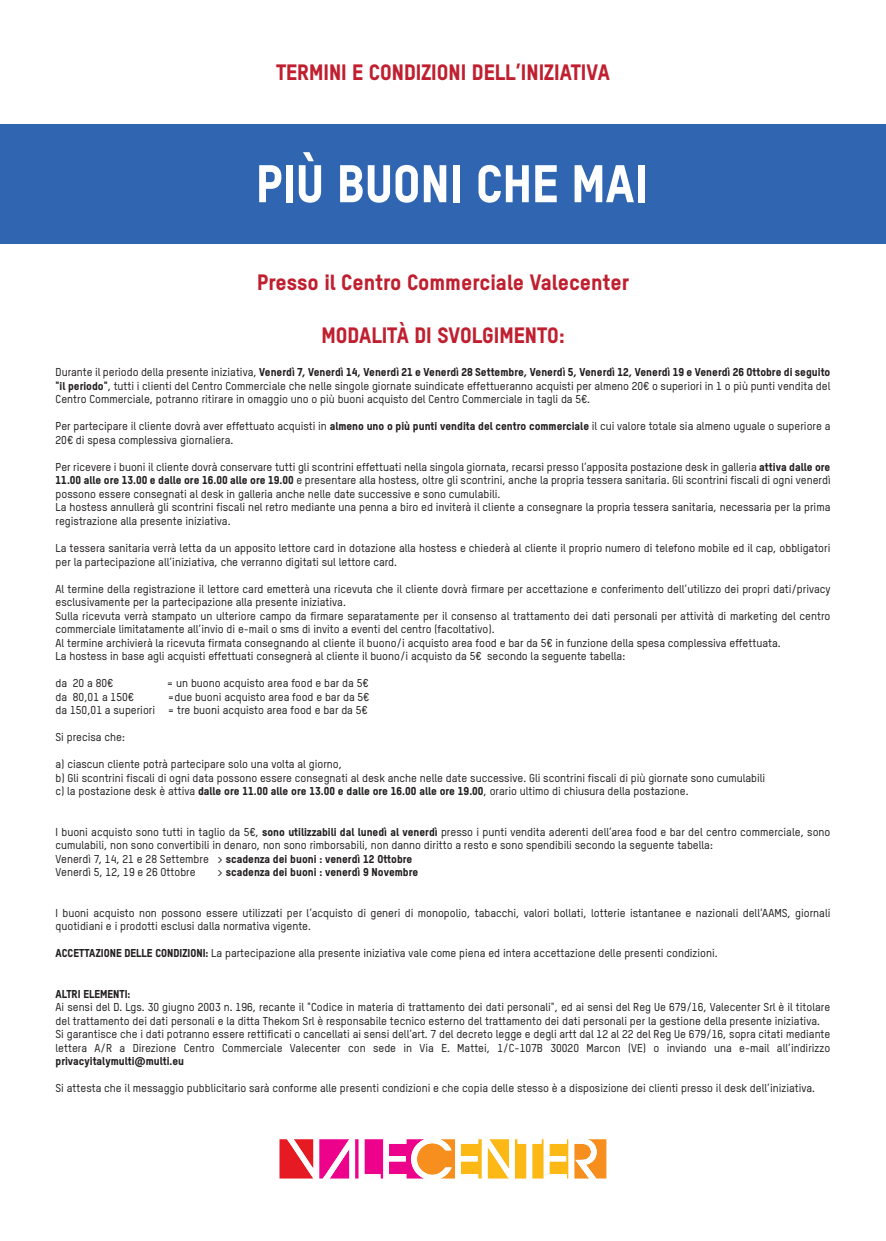
<style>
.page{position:relative;width:886px;height:1241px;background:#fff}
.page>*{position:absolute;margin:0;border:0;box-sizing:border-box;transform-origin:0 0}
.t1{font:800 52px "TSTAR";color:#fff}
.t2{font:800 21.88px "TSTAR";color:#c01f2f}
.t3{font:500 11.25px/13.5px "TSTAR";color:#231f20}
.t4{font:800 11.25px "TSTAR";color:#231f20}
.s1{font-weight:800}
.s2{font-weight:500}
</style>
<div class="page">
<div style="left:0;top:124px;width:886px;height:120px;background:#2f65b1"></div>
<svg style="left:279px;top:1139px;width:327px;height:40px"></svg>
<h2 class="t2" style="left:276px;top:59px;width:335px">TERMINI E CONDIZIONI DELL’INIZIATIVA</h2>
<h1 class="t1" style="left:256px;top:151px;width:393px">PIÙ BUONI CHE MAI</h1>
<h2 class="t2" style="left:257px;top:269px;width:373px">Presso il Centro Commerciale Valecenter</h2>
<h2 class="t2" style="left:321px;top:321px;width:245px">MODALITÀ DI SVOLGIMENTO:</h2>
<p class="t3" style="left:56px;top:365px;width:776px;text-align:justify">Durante il periodo della presente iniziativa, <span class="s1">Venerdì 7, Venerdì 14, Venerdì 21 e Venerdì 28 Settembre, Venerdì 5, Venerdì 12, Venerdì 19 e Venerdì 26 Ottobre di seguito "il periodo"</span>, tutti i clienti del Centro Commerciale che nelle singole giornate suindicate effettueranno acquisti per almeno 20€ o superiori in 1 o più punti vendita del Centro Commerciale, potranno ritirare in omaggio uno o più buoni acquisto del Centro Commerciale in tagli da 5€.</p>
<p class="t3" style="left:56px;top:419px;width:776px">Per partecipare il cliente dovrà aver effettuato acquisti in <span class="s1">almeno uno o più punti vendita del centro commerciale</span> il cui valore totale sia almeno uguale o superiore a<br>20€ di spesa complessiva giornaliera.</p>
<p class="t3" style="left:56px;top:460px;width:776px">Per ricevere i buoni il cliente dovrà conservare tutti gli scontrini effettuati nella singola giornata, recarsi presso l’apposita postazione desk in galleria <span class="s1">attiva dalle ore 11.00 alle ore 13.00 e dalle ore 16.00 alle ore 19.00</span> e presentare alla hostess, oltre gli scontrini, anche la propria tessera sanitaria. Gli scontrini fiscali di ogni venerdì possono essere consegnati al desk in galleria anche nelle date successive e sono cumulabili.<br>La hostess annullerà gli scontrini fiscali nel retro mediante una penna a biro ed inviterà il cliente a consegnare la propria tessera sanitaria, necessaria per la prima registrazione alla presente iniziativa.</p>
<p class="t3" style="left:56px;top:541px;width:776px">La tessera sanitaria verrà letta da un apposito lettore card in dotazione alla hostess e chiederà al cliente il proprio numero di telefono mobile ed il cap, obbligatori per la partecipazione all’iniziativa, che verranno digitati sul lettore card.</p>
<p class="t3" style="left:56px;top:581px;width:776px">Al termine della registrazione il lettore card emetterà una ricevuta che il cliente dovrà firmare per accettazione e conferimento dell’utilizzo dei propri dati/privacy esclusivamente per la partecipazione alla presente iniziativa.<br>Sulla ricevuta verrà stampato un ulteriore campo da firmare separatamente per il consenso al trattamento dei dati personali per attività di marketing del centro commerciale limitatamente all’invio di e-mail o sms di invito a eventi del centro (facoltativo).<br>Al termine archivierà la ricevuta firmata consegnando al cliente il buono/i acquisto area food e bar da 5€ in funzione della spesa complessiva effettuata.<br>La hostess in base agli acquisti effettuati consegnerà al cliente il buono/i acquisto da 5€ secondo la seguente tabella:</p>
<p class="t3" style="left:56px;top:676px;width:59px">da 20 a 80€</p>
<p class="t3" style="left:167px;top:676px;width:203px">= un buono acquisto area food e bar da 5€</p>
<p class="t3" style="left:56px;top:689px;width:80px">da 80,01 a 150€</p>
<p class="t3" style="left:56px;top:689px;width:315px;text-align:right">=due buoni acquisto area food e bar da 5€<br>da 150,01 a superiori = tre buoni acquisto area food e bar da 5€</p>
<p class="t3" style="left:56px;top:730px;width:71px">Si precisa che:</p>
<p class="t3" style="left:56px;top:757px;width:711px">a) ciascun cliente potrà partecipare solo una volta al giorno,<br>b) Gli scontrini fiscali di ogni data possono essere consegnati al desk anche nelle date successive. Gli scontrini fiscali di più giornate sono cumulabili c) la postazione desk è attiva <span class="s1">dalle ore 11.00 alle ore 13.00 e dalle ore 16.00 alle ore 19.00</span>, orario ultimo di chiusura della postazione.</p>
<p class="t3" style="left:56px;top:824px;width:776px">I buoni acquisto sono tutti in taglio da 5€, <span class="s1">sono utilizzabili dal lunedì al venerdì</span> presso i punti vendita aderenti dell’area food e bar del centro commerciale, sono cumulabili, non sono convertibili in denaro, non sono rimborsabili, non danno diritto a resto e sono spendibili secondo la seguente tabella:<br>Venerdì 7, 14, 21 e 28 Settembre &gt; <span class="s1">scadenza dei buoni : venerdì 12 Ottobre<br></span>Venerdì 5, 12, 19 e 26 Ottobre</p>
<p class="t4" style="left:217px;top:865px;width:203px"><span class="s2">&gt;</span> scadenza dei buoni : venerdì 9 Novembre</p>
<p class="t3" style="left:56px;top:905px;width:776px">I buoni acquisto non possono essere utilizzati per l’acquisto di generi di monopolio, tabacchi, valori bollati, lotterie istantanee e nazionali dell’AAMS, giornali quotidiani e i prodotti esclusi dalla normativa vigente.</p>
<p class="t3" style="left:56px;top:946px;width:664px"><span class="s1">ACCETTAZIONE DELLE CONDIZIONI:</span> La partecipazione alla presente iniziativa vale come piena ed intera accettazione delle presenti condizioni.</p>
<p class="t4" style="left:56px;top:986px;width:76px">ALTRI ELEMENTI:</p>
<p class="t3" style="left:56px;top:1000px;width:776px">Ai sensi del D. Lgs. 30 giugno 2003 n. 196, recante il "Codice in materia di trattamento dei dati personali", ed ai sensi del Reg Ue 679/16, Valecenter Srl è il titolare del trattamento dei dati personali e la ditta Thekom Srl è responsabile tecnico esterno del trattamento dei dati personali per la gestione della presente iniziativa.<br>Si garantisce che i dati potranno essere rettificati o cancellati ai sensi dell’art. 7 del decreto legge e degli artt dal 12 al 22 del Reg Ue 679/16, sopra citati mediante lettera A/R a Direzione Centro Commerciale Valecenter con sede in Via E. Mattei, 1/C-107B 30020 Marcon (VE) o inviando una e-mail all’indirizzo</p>
<p class="t4" style="left:56px;top:1054px;width:130px">privacyitalymulti@multi.eu</p>
<p class="t3" style="left:56px;top:1081px;width:761px">Si attesta che il messaggio pubblicitario sarà conforme alle presenti condizioni e che copia delle stesso è a disposizione dei clienti presso il desk dell’iniziativa.</p>
</div>
